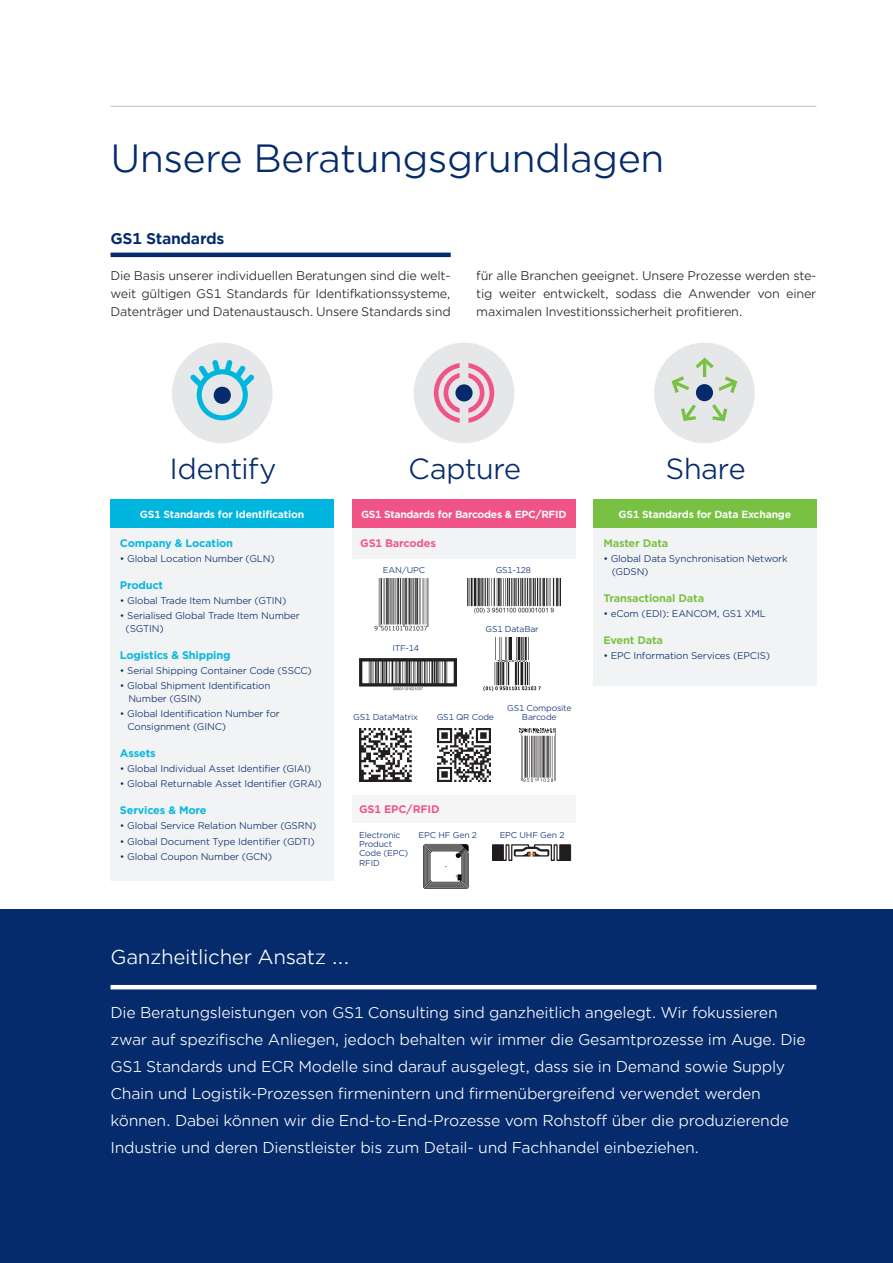
<style>
.page{position:relative;width:893px;height:1263px;background:#fff}
.page>*{position:absolute;margin:0;border:0;box-sizing:border-box;transform-origin:0 0}
.t1{font:37.5px "Gotham Office";letter-spacing:-.02em;color:#052b6c}
.t2{font:28.05px "Gotham Office";letter-spacing:-.025em;color:#052b6c}
.t3{font:19.5px "Gotham Office";letter-spacing:-.02em;color:#fff}
.t4{font:15px/27px "Gotham Office";letter-spacing:-.02em;color:#fff}
.t5{font:700 15px "Gotham Office";letter-spacing:-.02em;color:#052b6c}
.t6{font:12px/18px "Gotham Office";letter-spacing:-.02em;color:#231f20;text-align:justify}
.t7{font:700 10.5px "Gotham Office";letter-spacing:-.02em;color:#00b6de}
.t8{font:700 10.5px "Gotham Office";letter-spacing:-.02em;color:#79c142}
.t9{font:700 10.5px "Gotham Office";letter-spacing:-.02em;color:#f05386}
.t10{font:700 9.9px "Gotham Office";letter-spacing:-.02em;color:#fff}
.t11{font:9.3px/12.9px "Gotham Office";letter-spacing:-.02em;color:#052b6c}
.t12{font:8.1px/9.3px "Gotham Office";letter-spacing:-.02em;color:#052b6c}
</style>
<div class="page">
<hr style="left:111px;top:106px;width:705px;height:1px;background:#bcbdc0">
<div style="left:0;top:910px;width:893px;height:353px;background:#052b6c"></div>
<hr style="left:111px;top:985px;width:705px;height:4px;background:#fff">
<hr style="left:111px;top:253px;width:340px;height:4px;background:#052b6c">
<img style="left:467px;top:578px;width:94px;height:35px">
<div style="left:111px;top:528px;width:223px;height:353px;background:#f2f3f4"></div>
<div style="left:593px;top:528px;width:223px;height:158px;background:#f2f3f4"></div>
<div style="left:352px;top:528px;width:223px;height:30px;background:#f2f3f4"></div>
<div style="left:352px;top:796px;width:223px;height:27px;background:#f5f5f6"></div>
<img style="left:493px;top:844px;width:79px;height:16px">
<img style="left:423px;top:843px;width:46px;height:45px">
<img style="left:375px;top:578px;width:54px;height:53px">
<img style="left:359px;top:659px;width:98px;height:31px">
<img style="left:484px;top:638px;width:57px;height:52px">
<img style="left:359px;top:729px;width:53px;height:52px">
<img style="left:438px;top:729px;width:53px;height:52px">
<img style="left:520px;top:729px;width:36px;height:53px">
<div style="left:352px;top:499px;width:223px;height:29px;background:#f05386"></div>
<div style="left:593px;top:499px;width:223px;height:29px;background:#79c142"></div>
<div style="left:111px;top:499px;width:223px;height:29px;background:#00b6de"></div>
<div style="left:414px;top:343px;width:100px;height:100px;background:#e6e7e9;border-radius:50%"></div>
<svg style="left:468px;top:363px;width:26px;height:60px"></svg>
<svg style="left:434px;top:363px;width:26px;height:60px"></svg>
<div style="left:455px;top:384px;width:18px;height:17px;background:#052b6c;border-radius:50%"></div>
<div style="left:654px;top:343px;width:101px;height:100px;background:#e6e7e9;border-radius:50%"></div>
<svg style="left:681px;top:404px;width:15px;height:17px"></svg>
<svg style="left:712px;top:404px;width:15px;height:17px"></svg>
<svg style="left:671px;top:376px;width:18px;height:17px"></svg>
<svg style="left:695px;top:357px;width:42px;height:36px"></svg>
<div style="left:696px;top:384px;width:17px;height:17px;background:#052b6c;border-radius:50%"></div>
<div style="left:172px;top:343px;width:101px;height:100px;background:#e6e7e9;border-radius:50%"></div>
<svg style="left:190px;top:360px;width:64px;height:60px"></svg>
<h1 class="t1" style="left:111px;top:133px;width:556px">Unsere Beratungsgrundlagen</h1>
<h3 class="t5" style="left:111px;top:228px;width:115px">GS1 Standards</h3>
<p class="t6" style="left:111px;top:266px;width:342px">Die Basis unserer individuellen Beratungen sind die welt&shy;weit gültigen GS1 Standards für Identifkationssysteme, Datenträger und Datenaustausch. Unsere Standards sind</p>
<p class="t6" style="left:476px;top:266px;width:342px">für alle Branchen geeignet. Unsere Prozesse werden ste&shy;tig weiter entwickelt, sodass die Anwender von einer maximalen Investitionssicherheit profitieren.</p>
<h2 class="t2" style="left:170px;top:450px;width:108px">Identify</h2>
<h2 class="t2" style="left:408px;top:450px;width:115px">Capture</h2>
<h2 class="t2" style="left:665px;top:450px;width:82px">Share</h2>
<p class="t10" style="left:140px;top:507px;width:166px">GS1 Standards for Identification</p>
<p class="t10" style="left:361px;top:507px;width:207px">GS1 Standards for Barcodes &amp; EPC/RFID</p>
<p class="t10" style="left:619px;top:507px;width:174px">GS1 Standards for Data Exchange</p>
<p class="t7" style="left:120px;top:536px;width:115px">Company &amp; Location</p>
<p class="t9" style="left:360px;top:536px;width:77px">GS1 Barcodes</p>
<p class="t11" style="left:120px;top:552px;width:156px">• Global Location Number (GLN)</p>
<p class="t7" style="left:120px;top:578px;width:45px">Product</p>
<p class="t11" style="left:120px;top:594px;width:168px">• Global Trade Item Number (GTIN)</p>
<p class="t11" style="left:126px;top:609px;width:176px;text-indent:-6px">• Serialised Global Trade Item Number (SGTIN)</p>
<p class="t7" style="left:120px;top:648px;width:112px">Logistics &amp; Shipping</p>
<p class="t11" style="left:120px;top:664px;width:193px">• Serial Shipping Container Code (SSCC)</p>
<p class="t11" style="left:128px;top:679px;width:144px;text-indent:-8px">• Global Shipment Identification<br>Number (GSIN)</p>
<p class="t11" style="left:127px;top:707px;width:154px;text-indent:-8px">• Global Identification Number for<br>Consignment (GINC)</p>
<p class="t7" style="left:120px;top:746px;width:37px">Assets</p>
<p class="t11" style="left:120px;top:762px;width:193px">• Global Individual Asset Identifier (GIAI)</p>
<p class="t11" style="left:120px;top:777px;width:203px">• Global Returnable Asset Identifier (GRAI)</p>
<p class="t7" style="left:120px;top:803px;width:88px">Services &amp; More</p>
<p class="t11" style="left:120px;top:819px;width:198px">• Global Service Relation Number (GSRN)</p>
<p class="t11" style="left:120px;top:834px;width:196px">• Global Document Type Identifier (GDTI)</p>
<p class="t11" style="left:120px;top:850px;width:154px">• Global Coupon Number (GCN)</p>
<p class="t12" style="left:383px;top:565px;width:44px">EAN/UPC</p>
<p class="t12" style="left:496px;top:565px;width:37px">GS1-128</p>
<p class="t12" style="left:485px;top:624px;width:55px">GS1 DataBar</p>
<p class="t12" style="left:392px;top:643px;width:28px">ITF-14</p>
<p class="t12" style="left:437px;top:712px;width:59px">GS1 QR Code</p>
<p class="t12" style="left:507px;top:703px;width:66px;text-align:center">GS1 Composite<br>Barcode</p>
<p class="t12" style="left:353px;top:712px;width:66px">GS1 DataMatrix</p>
<p class="t9" style="left:359px;top:802px;width:82px">GS1 EPC/RFID</p>
<p class="t12" style="left:359px;top:830px;width:51px">Electronic<br>Product<br>Code (EPC)<br>RFID</p>
<p class="t12" style="left:419px;top:830px;width:60px">EPC HF Gen 2</p>
<p class="t12" style="left:500px;top:830px;width:66px">EPC UHF Gen 2</p>
<p class="t8" style="left:603px;top:536px;width:67px">Master Data</p>
<p class="t11" style="left:612px;top:552px;width:177px;text-indent:-8px">• Global Data Synchronisation Network (GDSN)</p>
<p class="t8" style="left:603px;top:591px;width:102px">Transactional Data</p>
<p class="t11" style="left:603px;top:607px;width:164px">• eCom (EDI): EANCOM, GS1 XML</p>
<p class="t8" style="left:603px;top:633px;width:61px">Event Data</p>
<p class="t11" style="left:603px;top:649px;width:168px">• EPC Information Services (EPCIS)</p>
<h3 class="t3" style="left:111px;top:943px;width:240px">Ganzheitlicher Ansatz ...</h3>
<p class="t4" style="left:111px;top:998px;width:697px">Die Beratungsleistungen von GS1 Consulting sind ganzheitlich angelegt. Wir fokussieren zwar auf spezifische Anliegen, jedoch behalten wir immer die Gesamtprozesse im Auge. Die GS1 Standards und ECR Modelle sind darauf ausgelegt, dass sie in Demand sowie Supply Chain und Logistik-Prozessen firmenintern und firmenübergreifend verwendet werden können. Dabei können wir die End-to-End-Prozesse vom Rohstoff über die produzierende Industrie und deren Dienstleister bis zum Detail- und Fachhandel einbeziehen.</p>
</div>
